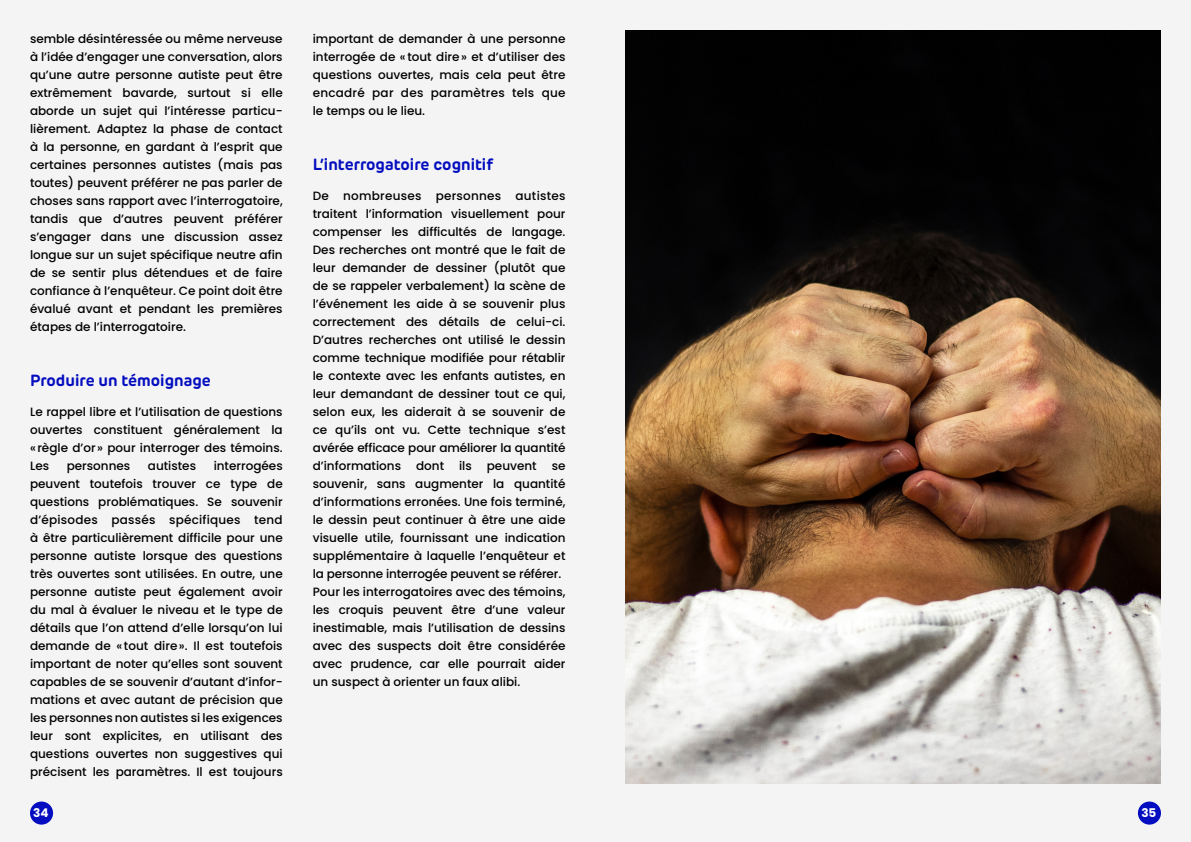
<style>
.page{position:relative;width:1191px;height:842px;background:#f4f4f4}
.page>*{position:absolute;margin:0;border:0;box-sizing:border-box;transform-origin:0 0}
.t1{font:700 16px "New Rubrik Edge";color:#040dbf}
.t2{font:500 12px/18px "Poppins";color:#000;text-align:justify}
.t3{font:700 12px "Poppins";color:#fff}
</style>
<div class="page">
<div style="left:30px;top:801px;width:23px;height:24px;background:#040dbf;border-radius:50%"></div>
<div style="left:1137px;top:801px;width:24px;height:24px;background:#040dbf;border-radius:50%"></div>
<img style="left:625px;top:30px;width:536px;height:754px">
<p class="t2" style="left:30px;top:29px;width:254px">semble désintéressée ou même nerveuse à l’idée d’engager une conversation, alors qu’une autre personne autiste peut être extrêmement bavarde, surtout si elle aborde un sujet qui l’intéresse particu&shy;lièrement. Adaptez la phase de contact à la personne, en gardant à l’esprit que certaines personnes autistes (mais pas toutes) peuvent préférer ne pas parler de choses sans rapport avec l’interrogatoire, tandis que d’autres peuvent préférer s’engager dans une discussion assez longue sur un sujet spécifique neutre afin de se sentir plus détendues et de faire confiance à l’enquêteur. Ce point doit être évalué avant et pendant les premières étapes de l’interrogatoire.</p>
<h1 class="t1" style="left:30px;top:370px;width:182px">Produire un témoignage</h1>
<p class="t2" style="left:30px;top:402px;width:254px">Le rappel libre et l’utilisation de questions ouvertes constituent généralement la « règle d’or » pour interroger des témoins.<br>Les</p>
<p class="t2" style="left:30px;top:456px;width:254px;text-indent:184px">interrogées peuvent toutefois trouver ce type de questions problématiques. Se souvenir d’épisodes passés spécifiques tend à être particulièrement difficile pour une personne autiste lorsque des questions très ouvertes sont utilisées. En outre, une personne autiste peut également avoir du mal à évaluer le niveau et le type de détails que l’on attend d’elle lorsqu’on lui demande de « tout dire». Il est toutefois important de noter qu’elles sont souvent capables de se souvenir d’autant d’infor&shy;mations et avec autant de précision que les personnes non autistes si les exigences leur sont explicites, en utilisant des questions ouvertes non suggestives qui précisent les paramètres. Il est toujours</p>
<p class="t2" style="left:67px;top:456px;width:65px">personnes</p>
<p class="t2" style="left:148px;top:456px;width:50px">autistes</p>
<p class="t2" style="left:313px;top:29px;width:254px">important de demander à une personne interrogée de « tout dire» et d’utiliser des questions ouvertes, mais cela peut être encadré par des paramètres tels que le temps ou le lieu.</p>
<h1 class="t1" style="left:313px;top:154px;width:182px">L’interrogatoire cognitif</h1>
<p class="t2" style="left:313px;top:186px;width:254px;text-align:left">De nombreuses personnes autistes traitent l’information visuellement pour compenser les difficultés de langage.<br>Des recherches ont montré que le fait de leur demander de dessiner (plutôt que de se rappeler verbalement) la scène de l’événement les aide à se souvenir plus correctement des détails de celui-ci.<br>D’autres recherches ont utilisé le dessin comme technique modifiée pour rétablir le contexte avec les enfants autistes, en leur demandant de dessiner tout ce qui, selon eux, les aiderait à se souvenir de ce qu’ils ont vu. Cette technique s’est avérée efficace pour améliorer la quantité d’informations dont ils peuvent se souvenir, sans augmenter la quantité d’informations erronées. Une fois terminé, le dessin peut continuer à être une aide visuelle utile, fournissant une indication supplémentaire à laquelle l’enquêteur et la personne interrogée peuvent se référer.<br>Pour les interrogatoires avec des témoins, les croquis peuvent être d’une valeur inestimable, mais l’utilisation de dessins avec des suspects doit être considérée avec prudence, car elle pourrait aider un suspect à orienter un faux alibi.</p>
<p class="t3" style="left:33px;top:806px;width:17px">34</p>
<p class="t3" style="left:1141px;top:806px;width:17px">35</p>
</div>
